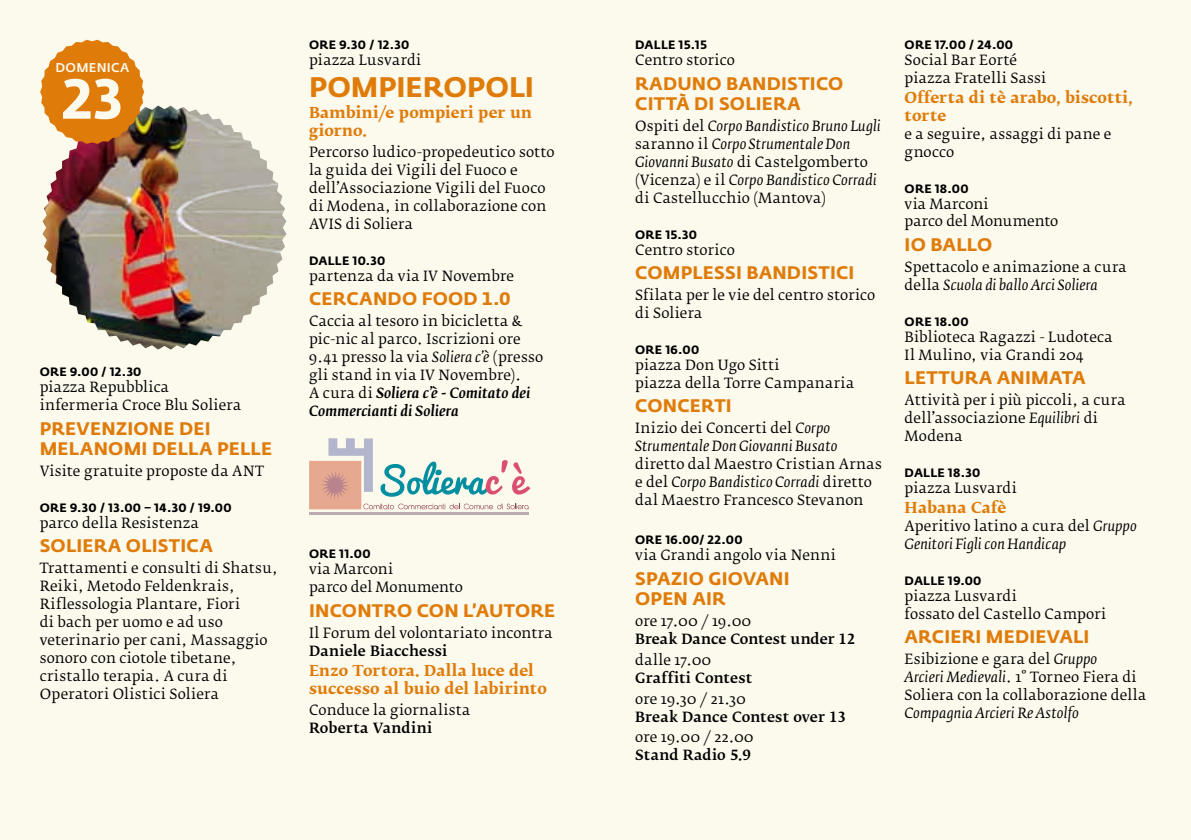
<style>
.page{position:relative;width:1191px;height:840px;background:#fff}
.page>*{position:absolute;margin:0;border:0;box-sizing:border-box;transform-origin:0 0}
.t1{font:700 55.8px "Fedra Sans Std";color:#fcf9ed}
.t2{font:700 28px "Fedra Sans Std";color:#df7c09}
.t3{font:700 18px/20px "Fedra Sans Std";letter-spacing:.015em;color:#df7c09}
.t4{font:15px/18px "Fedra Serif B Bold TF";letter-spacing:.015em;color:#df7c09}
.t5{font:14px/18px "Fedra Serif B";letter-spacing:.015em;color:#000}
.t6{font:italic 14px/18px "Fedra Serif B";letter-spacing:.02em;color:#000}
.t7{font:14px "Fedra Serif B Medium TF";letter-spacing:.01em;color:#000}
.t8{font:14px "Fedra Serif B";letter-spacing:.035em;color:#000}
.t9{font:500 12.6px "Fedra Sans Std";letter-spacing:.02em;color:#fcf9ed}
.t10{font:700 12px "Fedra Sans Std";letter-spacing:.025em;color:#000}
.s1{font-style:italic}
.s2{font-weight:500;font-style:italic}
.s3{font-style:normal}
</style>
<div class="page">
<div style="left:0;top:0;width:1191px;height:839px;background:#fcf9ed"></div>
<img style="left:43px;top:105px;width:243px;height:244px">
<svg style="left:40px;top:40px;width:104px;height:104px"></svg>
<hr style="left:309px;top:512px;width:220px;height:2px;background:#bcabb1">
<svg style="left:309px;top:438px;width:221px;height:71px"></svg>
<p class="t9" style="left:55px;top:59px;width:75px">DOMENICA</p>
<h1 class="t1" style="left:62px;top:64px;width:62px">23</h1>
<p class="t10" style="left:40px;top:364px;width:103px">ORE 9.00 / 12.30</p>
<p class="t5" style="left:40px;top:378px;width:203px">piazza Repubblica infermeria Croce Blu Soliera</p>
<p class="t3" style="left:40px;top:418px;width:13px">PRE</p>
<p class="t3" style="left:77px;top:418px;width:64px">VENZIONE</p>
<p class="t3" style="left:179px;top:418px;width:11px">DEI</p>
<p class="t3" style="left:40px;top:438px;width:15px">MELANOMI</p>
<p class="t3" style="left:152px;top:438px;width:13px">DELLA</p>
<p class="t3" style="left:217px;top:438px;width:12px">PELLE</p>
<p class="t5" style="left:40px;top:461px;width:226px">Visite gratuite proposte da ANT</p>
<p class="t10" style="left:40px;top:499px;width:193px">ORE 9.30 / 13.00 – 14.30 / 19.00</p>
<p class="t5" style="left:40px;top:513px;width:161px">parco della Resistenza</p>
<p class="t3" style="left:40px;top:535px;width:175px">SOLIERA OLISTICA</p>
<p class="t5" style="left:40px;top:559px;width:240px">Trattamenti e consulti di Shatsu,<br>Reiki, Metodo Feldenkrais,<br>Riflessologia Plantare, Fiori<br>di bach per uomo e ad uso veterinario per cani, Massaggio sonoro con ciotole tibetane, cristallo terapia. A cura di<br>Operatori Olistici Soliera</p>
<p class="t10" style="left:309px;top:37px;width:102px">ORE 9.30 / 12.30</p>
<p class="t5" style="left:309px;top:51px;width:114px">piazza Lusvardi</p>
<h2 class="t2" style="left:309px;top:69px;width:20px">POMPIEROPOLI</h2>
<p class="t4" style="left:309px;top:103px;width:224px">Bambini/e pompieri per un giorno.</p>
<p class="t5" style="left:309px;top:143px;width:247px">Percorso ludico-propedeutico sotto la guida dei Vigili del Fuoco e dell’Associazione Vigili del Fuoco di Modena, in collaborazione con<br>AVIS di Soliera</p>
<p class="t10" style="left:309px;top:253px;width:78px">DALLE 10.30</p>
<p class="t5" style="left:309px;top:267px;width:206px">partenza da via IV Novembre</p>
<p class="t3" style="left:309px;top:289px;width:203px">CERCANDO FOOD 1.0</p>
<p class="t5" style="left:309px;top:312px;width:235px">Caccia al tesoro in bicicletta &amp; pic-nic al parco. Iscrizioni ore<br>9.41 presso la via <span class="s1">Soliera c’è</span> (presso gli stand in via IV Novembre).<br>A cura di <span class="s2">Soliera c’è - Comitato dei<br>Commercianti di Soliera</span></p>
<p class="t10" style="left:309px;top:546px;width:63px">ORE 11.00</p>
<p class="t5" style="left:309px;top:560px;width:155px">via Marconi<br>parco del Monumento</p>
<p class="t3" style="left:309px;top:600px;width:248px">I NCONTRO CON L’AUTORE</p>
<p class="t5" style="left:309px;top:623px;width:245px">Il Forum del volontariato incontra</p>
<p class="t7" style="left:309px;top:642px;width:140px">Daniele Biacchessi</p>
<p class="t4" style="left:309px;top:662px;width:239px">Enzo Tortora. Dalla luce del successo al buio del labirinto</p>
<p class="t5" style="left:309px;top:701px;width:163px">Conduce la giornalista</p>
<p class="t7" style="left:309px;top:719px;width:125px">Roberta Vandini</p>
<p class="t10" style="left:635px;top:37px;width:73px">DALLE 15.15</p>
<p class="t5" style="left:635px;top:51px;width:101px">Centro storico</p>
<p class="t3" style="left:635px;top:73px;width:210px">RADUNO BANDISTICO<br>CITTÀ DI SOLIERA</p>
<p class="t6" style="left:635px;top:117px;width:247px"><span class="s3">Ospiti del</span> Corpo Bandistico Bruno Lugli <span class="s3">saranno il</span> Corpo Strumentale Don Giovanni Busato <span class="s3">di Castelgomberto (Vicenza) e il</span> Corpo Bandistico Corradi <span class="s3">di Castellucchio (Mantova)</span></p>
<p class="t10" style="left:635px;top:227px;width:63px">ORE 15.30</p>
<p class="t5" style="left:635px;top:241px;width:101px">Centro storico</p>
<p class="t3" style="left:635px;top:263px;width:221px">COMPLESSI BANDISTICI</p>
<p class="t5" style="left:635px;top:286px;width:242px">Sfilata per le vie del centro storico di Soliera</p>
<p class="t10" style="left:635px;top:342px;width:65px">ORE 16.00</p>
<p class="t5" style="left:635px;top:356px;width:220px">piazza Don Ugo Sitti<br>piazza della Torre Campanaria</p>
<p class="t3" style="left:635px;top:396px;width:98px">CONCERTI</p>
<p class="t6" style="left:635px;top:419px;width:204px"><span class="s3">Inizio dei Concerti del</span> Corpo<br>Strumentale Don Giovanni Busato</p>
<p class="t5" style="left:635px;top:455px;width:248px">diretto dal Maestro Cristian Arnas e del <span class="s1">Corpo Bandistico Corradi</span> diretto dal Maestro Francesco Stevanon</p>
<p class="t10" style="left:635px;top:532px;width:109px">ORE 16.00/ 22.00</p>
<p class="t5" style="left:635px;top:546px;width:202px">via Grandi angolo via Nenni</p>
<p class="t3" style="left:635px;top:568px;width:156px">SPAZIO GIOVANI<br>OPEN AIR</p>
<p class="t5" style="left:635px;top:611px;width:117px">ore 17.00 / 19.00</p>
<p class="t7" style="left:635px;top:630px;width:221px">Break Dance Contest under 12</p>
<p class="t8" style="left:635px;top:651px;width:77px">dalle 17.00</p>
<p class="t7" style="left:635px;top:669px;width:119px">Graffiti Contest</p>
<p class="t5" style="left:635px;top:689px;width:112px">ore 19.30 / 21.30</p>
<p class="t7" style="left:635px;top:708px;width:212px">Break Dance Contest over 13</p>
<p class="t5" style="left:635px;top:728px;width:120px">ore 19.00 / 22.00</p>
<p class="t7" style="left:635px;top:747px;width:117px">Stand Radio 5.9</p>
<p class="t10" style="left:904px;top:37px;width:110px">ORE 17.00 / 24.00</p>
<p class="t5" style="left:904px;top:51px;width:143px">Social Bar Eorté piazza Fratelli Sassi</p>
<p class="t4" style="left:904px;top:88px;width:229px">Offerta di tè arabo, biscotti, torte</p>
<p class="t5" style="left:904px;top:125px;width:208px">e a seguire, assaggi di pane e gnocco</p>
<p class="t10" style="left:904px;top:181px;width:65px">ORE 18.00</p>
<p class="t5" style="left:904px;top:195px;width:155px">via Marconi<br>parco del Monumento</p>
<p class="t3" style="left:904px;top:234px;width:39px">IO BALLO</p>
<p class="t5" style="left:904px;top:258px;width:224px">Spettacolo e animazione a cura della <span class="s1">Scuola di ballo Arci Soliera</span></p>
<p class="t10" style="left:904px;top:314px;width:65px">ORE 18.00</p>
<p class="t5" style="left:904px;top:328px;width:209px">Biblioteca Ragazzi - Ludoteca<br>Il Mulino, via Grandi 204</p>
<p class="t3" style="left:904px;top:367px;width:183px">LETTURA ANIMATA</p>
<p class="t5" style="left:904px;top:391px;width:222px">Attività per i più piccoli, a cura dell’associazione <span class="s1">Equilibri</span> di<br>Modena</p>
<p class="t10" style="left:904px;top:465px;width:77px">DALLE 18.30</p>
<p class="t5" style="left:904px;top:479px;width:114px">piazza Lusvardi</p>
<p class="t4" style="left:904px;top:498px;width:103px">Habana Cafè</p>
<p class="t6" style="left:904px;top:516px;width:234px"><span class="s3">Aperitivo latino a cura del</span> Gruppo<br>Genitori Figli con Handicap</p>
<p class="t10" style="left:904px;top:573px;width:78px">DALLE 19.00</p>
<p class="t5" style="left:904px;top:587px;width:203px">piazza Lusvardi<br>fossato del Castello Campori</p>
<p class="t3" style="left:904px;top:626px;width:186px">ARCIERI M EDIEVALI</p>
<p class="t5" style="left:904px;top:650px;width:243px">Esibizione e gara del <span class="s1">Gruppo<br>Arcieri Medievali</span>. 1° Torneo Fiera di<br>Soliera con la collaborazione della</p>
<p class="t6" style="left:904px;top:704px;width:176px">Compagnia Arcieri Re Astolfo</p>
</div>
